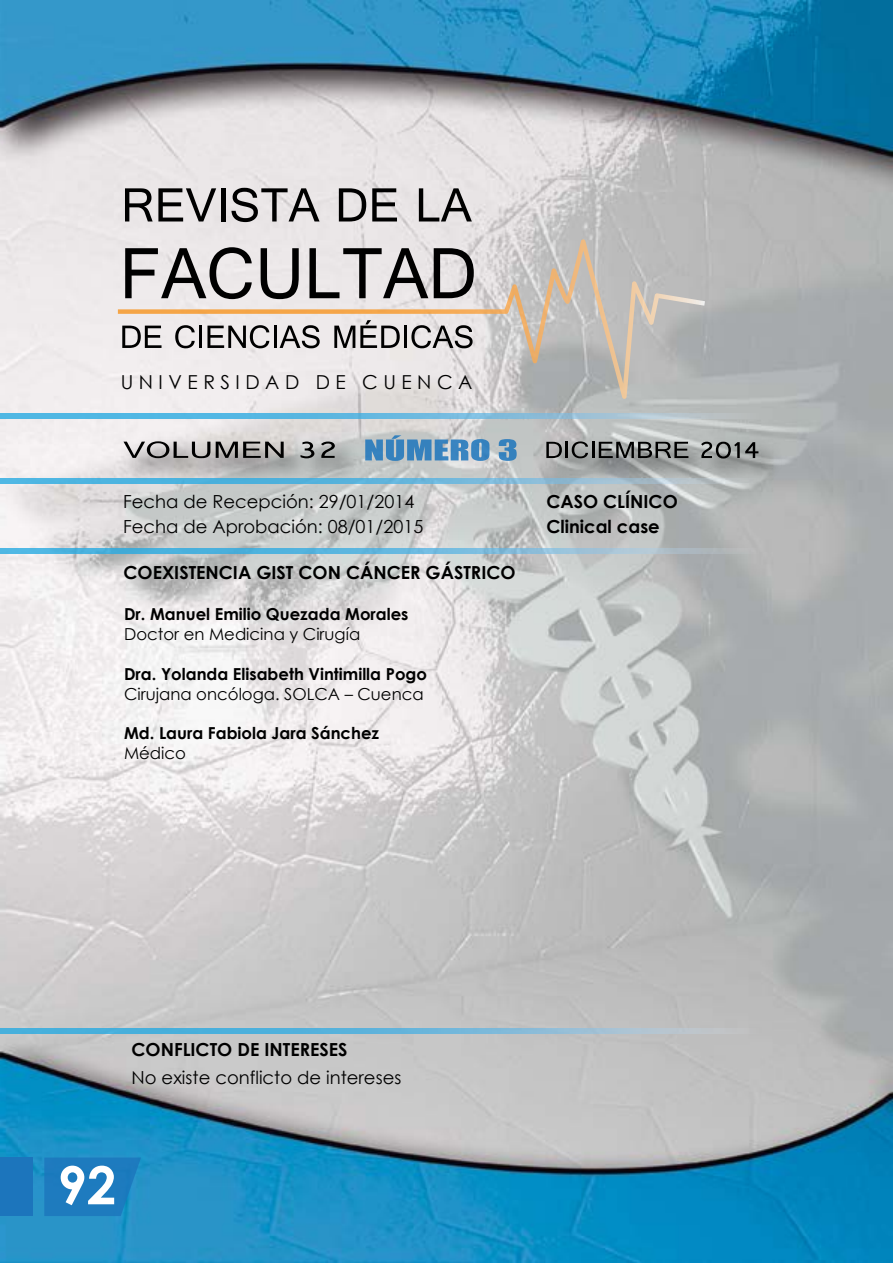
<style>
.page{position:relative;width:893px;height:1263px;background:#fff}
.page>*{position:absolute;margin:0;border:0;box-sizing:border-box;transform-origin:0 0}
.t1{font:700 52.5px "Century Gothic";color:#fff}
.t2{font:19.2px "Century Gothic";letter-spacing:.285em;color:#000}
.t3{font:18px/24.8px "Century Gothic";color:#000}
.t4{font:700 18px/24.8px "Century Gothic";color:#000}
.t5{font:700 18px "Century Gothic";color:#fff}
.t6{font:700 16.5px "Century Gothic";color:#000}
.t7{font:16.5px "Century Gothic";color:#000}
</style>
<div class="page">
<img style="left:0;top:0;width:893px;height:1263px">
<svg style="left:125px;top:188px;width:91px;height:33px;background:#989596"></svg>
<hr style="left:221px;top:188px;width:4px;height:33px;background:#000">
<svg style="left:231px;top:188px;width:89px;height:34px;background:#a19e9f"></svg>
<svg style="left:339px;top:188px;width:27px;height:33px"></svg>
<svg style="left:372px;top:188px;width:25px;height:33px"></svg>
<svg style="left:419px;top:188px;width:53px;height:33px;background:#a3a0a1"></svg>
<svg style="left:118px;top:239px;width:587px;height:160px;background:#c8c3c0"></svg>
<img style="left:111px;top:429px;width:257px;height:63px">
<svg style="left:123px;top:441px;width:87px;height:17px"></svg>
<svg style="left:216px;top:442px;width:68px;height:16px"></svg>
<svg style="left:301px;top:441px;width:13px;height:17px"></svg>
<svg style="left:321px;top:441px;width:14px;height:17px"></svg>
<img style="left:534px;top:429px;width:258px;height:63px">
<svg style="left:546px;top:441px;width:142px;height:17px;background:#6d6f6f"></svg>
<svg style="left:701px;top:442px;width:57px;height:16px"></svg>
<svg style="left:365px;top:435px;width:124px;height:26px;background:#6e9ec3"></svg>
<svg style="left:499px;top:439px;width:18px;height:22px"></svg>
<svg style="left:0;top:478px;width:765px;height:5px;background:#71b7d8"></svg>
<svg style="left:0;top:548px;width:765px;height:5px;background:#71b7d8"></svg>
<svg style="left:0;top:1028px;width:765px;height:5px;background:#71b6d7"></svg>
<svg style="left:0;top:413px;width:765px;height:5px;background:#75bbdb"></svg>
<svg style="left:44px;top:1157px;width:485px;height:59px;background:#1b8ac0"></svg>
<div style="left:0;top:1157px;width:32px;height:59px;background:#1c75bc"></div>
<p class="t2" style="left:121px;top:368px;width:353px">UNIVERSIDAD DE CUENCA</p>
<p class="t3" style="left:123px;top:489px;width:302px">Fecha de Recepción: 29/01/2014<br>Fecha de Aprobación: 08/01/2015</p>
<p class="t4" style="left:124px;top:559px;width:394px">COEXISTENCIA GIST CON CÁNCER GÁSTRICO</p>
<p class="t6" style="left:124px;top:602px;width:286px">Dr. Manuel Emilio Quezada Morales</p>
<p class="t7" style="left:124px;top:623px;width:238px">Doctor en Medicina y Cirugía</p>
<p class="t6" style="left:124px;top:661px;width:304px">Dra. Yolanda Elisabeth Vintimilla Pogo</p>
<p class="t7" style="left:124px;top:682px;width:301px">Cirujana oncóloga. SOLCA – Cuenca</p>
<p class="t6" style="left:124px;top:721px;width:257px">Md. Laura Fabiola Jara Sánchez</p>
<p class="t7" style="left:124px;top:741px;width:63px">Médico</p>
<p class="t4" style="left:546px;top:488px;width:133px">CASO CLÍNICO<br>Clinical case</p>
<p class="t4" style="left:132px;top:1036px;width:218px">CONFLICTO DE INTERESES</p>
<p class="t3" style="left:132px;top:1064px;width:271px">No existe conflicto de intereses</p>
<h1 class="t1" style="left:58px;top:1145px;width:60px">92</h1>
<p class="t5" style="left:76px;top:1180px;width:22px">92</p>
</div>
